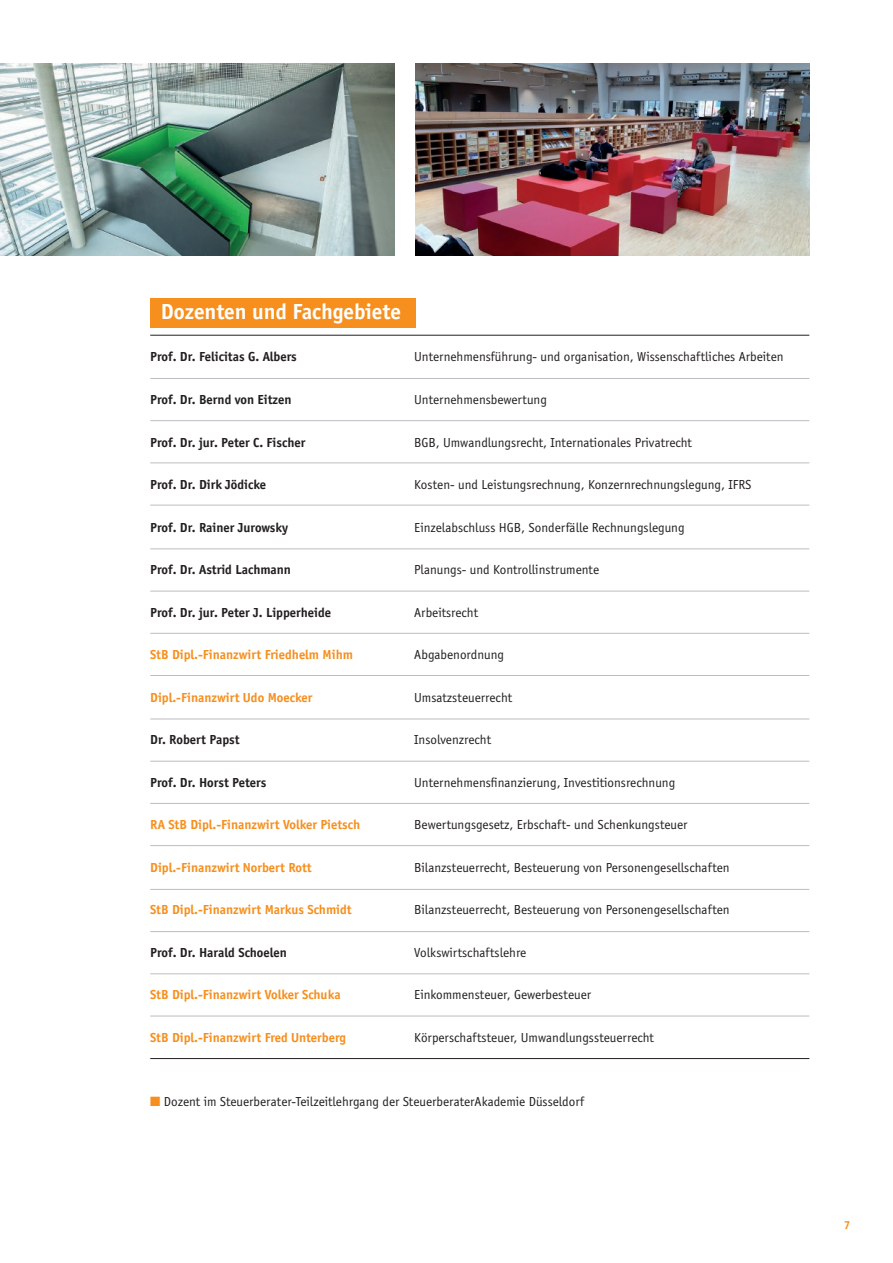
<style>
.page{position:relative;width:893px;height:1263px;background:#fff}
.page>*{position:absolute;margin:0;border:0;box-sizing:border-box;transform-origin:0 0}
.t1{font:700 22.5px "Officina Sans";color:#fff}
.t2{font:13.5px "Officina Sans";color:#231f20}
.t3{font:700 13.5px "Officina Sans";color:#231f20}
.t4{font:700 13.5px "Officina Sans";color:#f68f1e}
.t5{font:700 12px "Officina Serif";color:#f68f1e}
.s1{color:#f68f1e}
</style>
<div class="page">
<div style="left:150px;top:298px;width:265px;height:29px;background:#f68f1e"></div>
<img style="left:0;top:64px;width:394px;height:191px">
<hr style="left:150px;top:335px;width:659px;height:1px;background:#231f20">
<hr style="left:150px;top:1058px;width:659px;height:1px;background:#231f20">
<img style="left:415px;top:64px;width:394px;height:191px">
<hr style="left:150px;top:378px;width:659px;height:1px;background:#bcbdc0">
<hr style="left:150px;top:420px;width:659px;height:1px;background:#bcbdc0">
<hr style="left:150px;top:463px;width:659px;height:1px;background:#bcbdc0">
<hr style="left:150px;top:505px;width:659px;height:1px;background:#bcbdc0">
<hr style="left:150px;top:549px;width:659px;height:1px;background:#bcbdc0">
<hr style="left:150px;top:591px;width:659px;height:1px;background:#bcbdc0">
<hr style="left:150px;top:633px;width:659px;height:1px;background:#bcbdc0">
<hr style="left:150px;top:675px;width:659px;height:1px;background:#bcbdc0">
<hr style="left:150px;top:719px;width:659px;height:1px;background:#bcbdc0">
<hr style="left:150px;top:761px;width:659px;height:1px;background:#bcbdc0">
<hr style="left:150px;top:803px;width:659px;height:1px;background:#bcbdc0">
<hr style="left:150px;top:845px;width:659px;height:1px;background:#bcbdc0">
<hr style="left:150px;top:889px;width:659px;height:1px;background:#bcbdc0">
<hr style="left:150px;top:931px;width:659px;height:1px;background:#bcbdc0">
<hr style="left:150px;top:973px;width:659px;height:1px;background:#bcbdc0">
<hr style="left:150px;top:1016px;width:659px;height:1px;background:#bcbdc0">
<h1 class="t1" style="left:161px;top:298px;width:241px">Dozenten und Fachgebiete</h1>
<p class="t3" style="left:150px;top:349px;width:148px">Prof. Dr. Felicitas G. Albers</p>
<p class="t2" style="left:414px;top:349px;width:371px">Unternehmensführung- und organisation, Wissenschaftliches Arbeiten</p>
<p class="t3" style="left:150px;top:391px;width:143px">Prof. Dr. Bernd von Eitzen</p>
<p class="t2" style="left:414px;top:392px;width:134px">Unternehmensbewertung</p>
<p class="t3" style="left:150px;top:434px;width:157px">Prof. Dr. jur. Peter C. Fischer</p>
<p class="t2" style="left:414px;top:434px;width:279px">BGB, Umwandlungsrecht, Internationales Privatrecht</p>
<p class="t3" style="left:150px;top:476px;width:117px">Prof. Dr. Dirk Jödicke</p>
<p class="t2" style="left:414px;top:477px;width:339px">Kosten- und Leistungsrechnung, Konzernrechnungslegung, IFRS</p>
<p class="t3" style="left:150px;top:519px;width:139px">Prof. Dr. Rainer Jurowsky</p>
<p class="t2" style="left:414px;top:520px;width:272px">Einzelabschluss HGB, Sonderfälle Rechnungslegung</p>
<p class="t3" style="left:150px;top:561px;width:142px">Prof. Dr. Astrid Lachmann</p>
<p class="t2" style="left:414px;top:562px;width:186px">Planungs- und Kontrollinstrumente</p>
<p class="t3" style="left:150px;top:604px;width:182px">Prof. Dr. jur. Peter J. Lipperheide</p>
<p class="t2" style="left:414px;top:605px;width:65px">Arbeitsrecht</p>
<p class="t4" style="left:150px;top:646px;width:204px">StB Dipl.-Finanzwirt Friedhelm Mihm</p>
<p class="t2" style="left:414px;top:647px;width:91px">Abgabenordnung</p>
<p class="t4" style="left:150px;top:689px;width:164px">Dipl.-Finanzwirt Udo Moecker</p>
<p class="t2" style="left:414px;top:690px;width:99px">Umsatzsteuerrecht</p>
<p class="t3" style="left:150px;top:732px;width:91px">Dr. Robert Papst</p>
<p class="t2" style="left:414px;top:732px;width:78px">Insolvenzrecht</p>
<p class="t3" style="left:150px;top:774px;width:118px">Prof. Dr. Horst Peters</p>
<p class="t2" style="left:414px;top:775px;width:262px">Unternehmensfinanzierung, Investitionsrechnung</p>
<p class="t4" style="left:150px;top:817px;width:211px">RA StB Dipl.-Finanzwirt Volker Pietsch</p>
<p class="t2" style="left:414px;top:817px;width:275px">Bewertungsgesetz, Erbschaft- und Schenkungsteuer</p>
<p class="t4" style="left:150px;top:859px;width:163px">Dipl.-Finanzwirt Norbert Rott</p>
<p class="t2" style="left:414px;top:860px;width:317px">Bilanzsteuerrecht, Besteuerung von Personengesellschaften</p>
<p class="t4" style="left:150px;top:902px;width:203px">StB Dipl.-Finanzwirt Markus Schmidt</p>
<p class="t2" style="left:414px;top:902px;width:317px">Bilanzsteuerrecht, Besteuerung von Personengesellschaften</p>
<p class="t3" style="left:150px;top:944px;width:138px">Prof. Dr. Harald Schoelen</p>
<p class="t2" style="left:414px;top:945px;width:114px">Volkswirtschaftslehre</p>
<p class="t4" style="left:150px;top:987px;width:192px">StB Dipl.-Finanzwirt Volker Schuka</p>
<p class="t2" style="left:414px;top:987px;width:178px">Einkommensteuer, Gewerbesteuer</p>
<p class="t4" style="left:150px;top:1029px;width:197px">StB Dipl.-Finanzwirt Fred Unterberg</p>
<p class="t2" style="left:414px;top:1030px;width:241px">Körperschaftsteuer, Umwandlungssteuerrecht</p>
<p class="t2" style="left:150px;top:1094px;width:435px"><span class="s1">■</span> Dozent im Steuerberater-Teilzeitlehrgang der SteuerberaterAkademie Düsseldorf</p>
<p class="t5" style="left:844px;top:1218px;width:8px">7</p>
</div>
